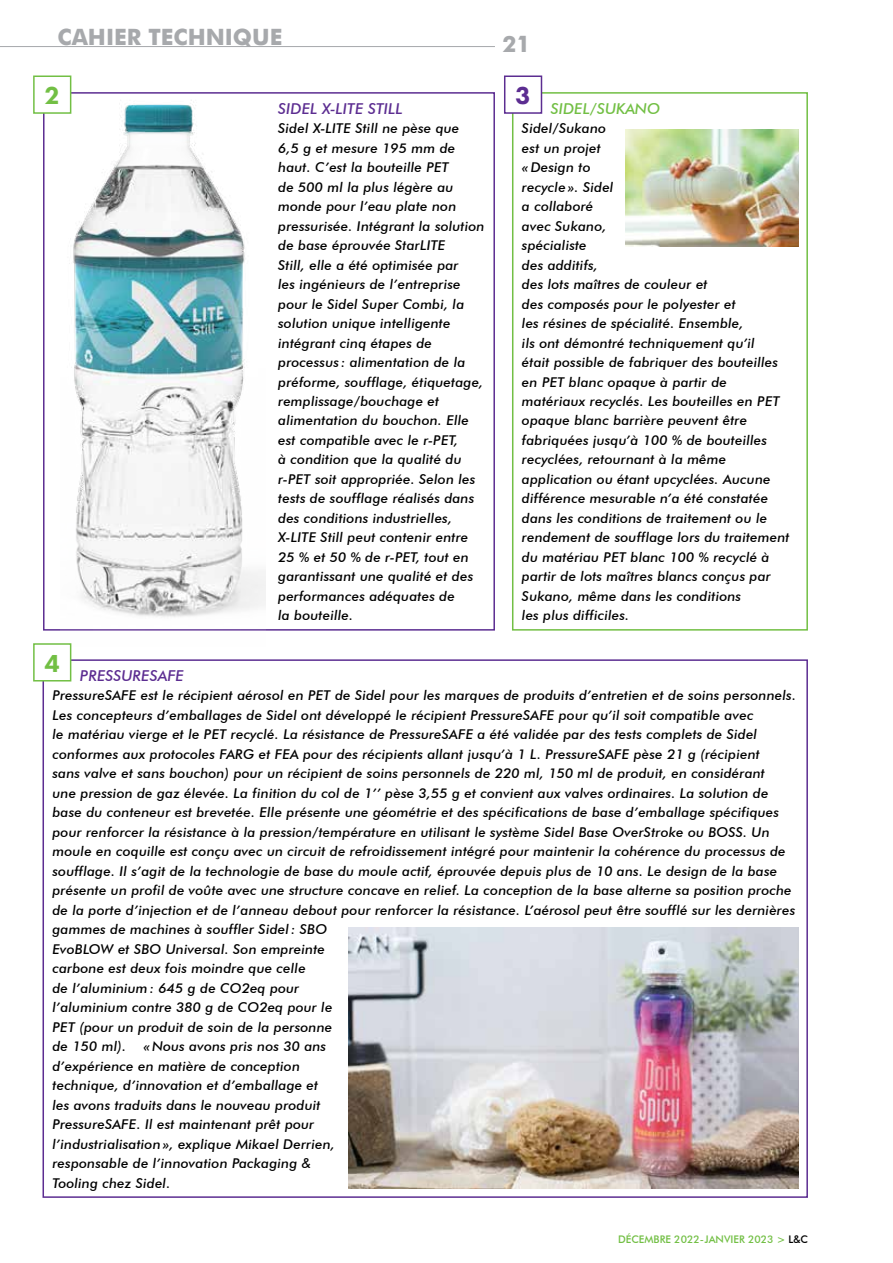
<style>
.page{position:relative;width:893px;height:1263px;background:#fff}
.page>*{position:absolute;margin:0;border:0;box-sizing:border-box;transform-origin:0 0}
.t1{font:800 25.5px "Futura PT";color:#72bf44}
.t2{font:800 25.5px "Futura PT";color:#5c2d91}
.t3{font:700 22.5px "Futura";color:#a7a9ac}
.t4{font:italic 500 15px "Futura BT";color:#5c2d91}
.t5{font:italic 500 15px "Futura BT";color:#72bf44}
.t6{font:italic 500 13.5px/19.5px "Futura BT";letter-spacing:.01em;color:#000}
.t7{font:500 10.5px "Futura BT";color:#72bf44}
.s1{color:#000}
</style>
<div class="page">
<hr style="left:0;top:46px;width:495px;height:1px;background:#a7a9ac">
<img style="left:61px;top:93px;width:204px;height:553px">
<div style="left:512px;top:92px;width:296px;height:539px;border:2px solid #72bf44"></div>
<img style="left:625px;top:130px;width:173px;height:117px">
<img style="left:348px;top:927px;width:450px;height:262px">
<div style="left:34px;top:76px;width:37px;height:37px;background:#fff"></div>
<div style="left:33px;top:75px;width:38px;height:39px;border:2px solid #72bf44"></div>
<div style="left:33px;top:643px;width:38px;height:38px;border:2px solid #72bf44"></div>
<div style="left:505px;top:76px;width:36px;height:37px;background:#fff"></div>
<div style="left:504px;top:75px;width:38px;height:39px;border:2px solid #5c2d91"></div>
<h2 class="t3" style="left:58px;top:21px;width:226px">CAHIER TECHNIQUE</h2>
<h1 class="t1" style="left:45px;top:80px;width:17px">2</h1>
<p class="t4" style="left:278px;top:99px;width:126px">SIDEL X-LITE STILL</p>
<p class="t6" style="left:278px;top:118px;width:208px">Sidel X-LITE Still ne pèse que<br>6,5 g et mesure 195 mm de haut. C’est la bouteille PET<br>de 500 ml la plus légère au monde pour l’eau plate non pressurisée. Intégrant la solution de base éprouvée StarLITE<br>Still, elle a été optimisée par<br>les ingénieurs de l’entreprise pour le Sidel Super Combi, la solution unique intelligente intégrant cinq étapes de processus : alimentation de la préforme, soufflage, étiquetage, remplissage/bouchage et alimentation du bouchon. Elle est compatible avec le r-PET,<br>à condition que la qualité du r-PET soit appropriée. Selon les tests de soufflage réalisés dans des conditions industrielles,<br>X-LITE Still peut contenir entre<br>25 % et 50 % de r-PET, tout en garantissant une qualité et des performances adéquates de<br>la bouteille.</p>
<h2 class="t3" style="left:502px;top:28px;width:30px">21</h2>
<h1 class="t2" style="left:515px;top:80px;width:17px">3</h1>
<p class="t5" style="left:551px;top:99px;width:111px">SIDEL/SUKANO</p>
<p class="t6" style="left:522px;top:118px;width:269px">Sidel/Sukano<br>est un projet<br>«Design to<br>recycle ». Sidel<br>a collaboré<br>avec Sukano,<br>spécialiste<br>des additifs,<br>des lots maîtres de couleur et<br>des composés pour le polyester et<br>les résines de spécialité. Ensemble,<br>ils ont démontré techniquement qu’il<br>était possible de fabriquer des bouteilles en PET blanc opaque à partir de matériaux recyclés. Les bouteilles en PET opaque blanc barrière peuvent être fabriquées jusqu’à 100 % de bouteilles recyclées, retournant à la même application ou étant upcyclées. Aucune différence mesurable n’a été constatée dans les conditions de traitement ou le rendement de soufflage lors du traitement du matériau PET blanc 100 % recyclé à partir de lots maîtres blancs conçus par<br>Sukano, même dans les conditions<br>les plus difficiles.</p>
<h1 class="t1" style="left:45px;top:648px;width:17px">4</h1>
<p class="t4" style="left:80px;top:666px;width:106px">PRESSURESAFE</p>
<p class="t6" style="left:53px;top:686px;width:745px">PressureSAFE est le récipient aérosol en PET de Sidel pour les marques de produits d’entretien et de soins personnels.<br>Les concepteurs d’emballages de Sidel ont développé le récipient PressureSAFE pour qu’il soit compatible avec<br>le matériau vierge et le PET recyclé. La résistance de PressureSAFE a été validée par des tests complets de Sidel conformes aux protocoles FARG et FEA pour des récipients allant jusqu’à 1 L. PressureSAFE pèse 21 g (récipient<br>sans valve et sans bouchon) pour un récipient de soins personnels de 220 ml, 150 ml de produit, en considérant<br>une pression de gaz élevée. La finition du col de 1’’ pèse 3,55 g et convient aux valves ordinaires. La solution de base du conteneur est brevetée. Elle présente une géométrie et des spécifications de base d’emballage spécifiques pour renforcer la résistance à la pression/température en utilisant le système Sidel Base OverStroke ou BOSS. Un moule en coquille est conçu avec un circuit de refroidissement intégré pour maintenir la cohérence du processus de soufflage. Il s’agit de la technologie de base du moule actif, éprouvée depuis plus de 10 ans. Le design de la base présente un profil de voûte avec une structure concave en relief. La conception de la base alterne sa position proche de la porte d’injection et de l’anneau debout pour renforcer la résistance. L’aérosol peut être soufflé sur les dernières gammes de machines à souffler Sidel: SBO<br>EvoBLOW et SBO Universal. Son empreinte<br>carbone est deux fois moindre que celle<br>de l’aluminium : 645 g de CO2eq pour<br>l’aluminium contre 380 g de CO2eq pour le<br>PET (pour un produit de soin de la personne<br>de 150 ml).</p>
<p class="t6" style="left:53px;top:1036px;width:284px;text-indent:91px">«Nous avons pris nos 30 ans d’expérience en matière de conception technique, d’innovation et d’emballage et les avons traduits dans le nouveau produit PressureSAFE. Il est maintenant prêt pour l’industrialisation», explique Mikael Derrien, responsable de l’innovation Packaging &amp; Tooling chez Sidel.</p>
<p class="t7" style="left:618px;top:1232px;width:192px">DÉCEMBRE 2022-JANVIER 2023 &gt; <span class="s1">L&amp;C</span></p>
</div>
